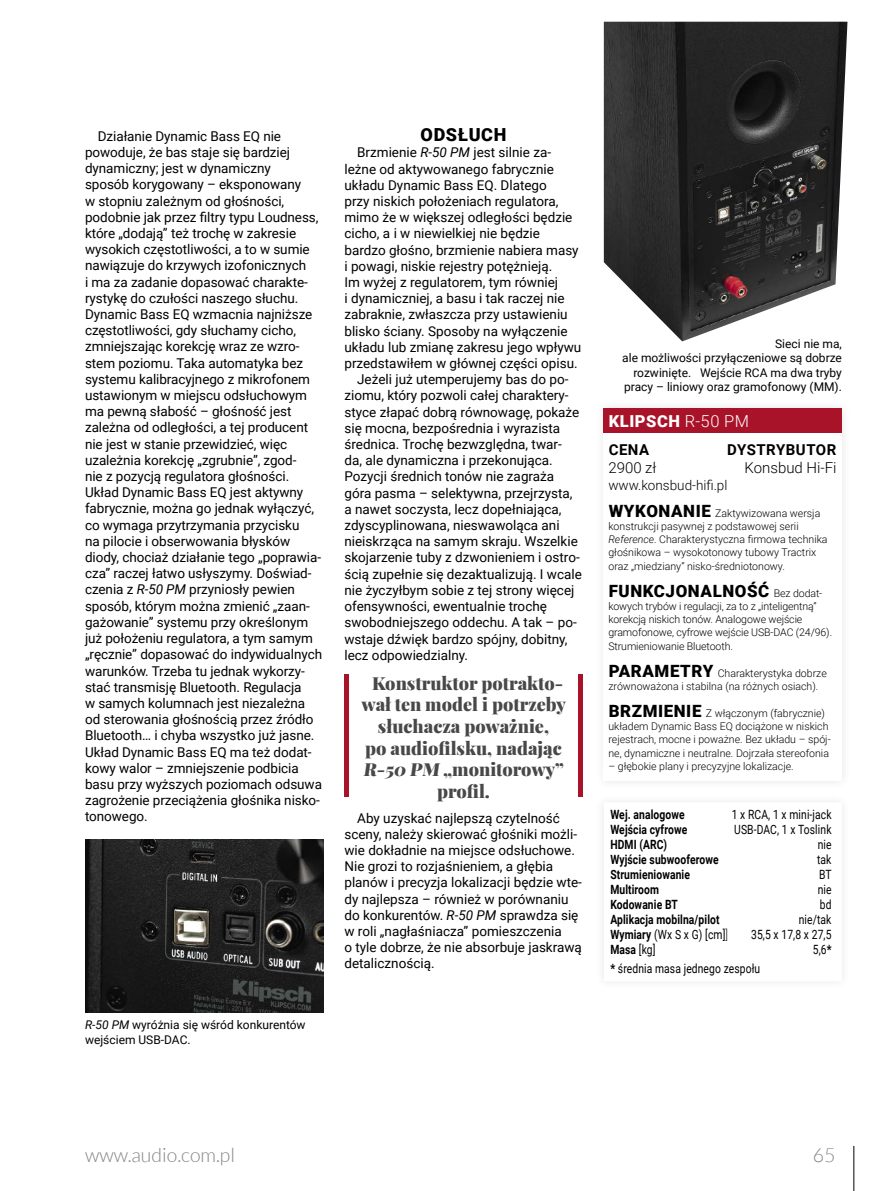
<style>
.page{position:relative;width:893px;height:1191px;background:#fff}
.page>*{position:absolute;margin:0;border:0;box-sizing:border-box;transform-origin:0 0}
.t1{font:300 19.5px "Lato";color:#858585}
.t2{font:900 18px/21.6px "Playfair Display";color:#484848;text-align:center}
.t3{font:900 18px "Roboto";letter-spacing:.035em;color:#000}
.t4{font:900 16.95px "Roboto";letter-spacing:.035em;color:#000}
.t5{font:900 16.5px "Roboto";letter-spacing:.035em;color:#fff}
.t6{font:300 15px "Roboto";color:#000}
.t7{font:700 15px "Roboto";letter-spacing:.035em;color:#000}
.t8{font:13.5px/16.2px "Roboto";letter-spacing:-.005em;color:#000}
.t9{font:300 13.5px "Roboto";color:#000}
.t10{font:700 12.75px "Roboto";letter-spacing:.01em;color:#000;scale:.81 1}
.t11{font:12.75px "Roboto";letter-spacing:.01em;color:#000;scale:.81 1}
.t12{font:12px/14.4px "Roboto";color:#000;text-align:right}
.t13{font:300 10.65px/13.2px "Roboto";color:#000}
.s1{font-style:italic}
.s2{font-weight:300}
.s3{font-weight:900;font-size:16.95px}
.s4{font-weight:300;font-size:10.65px}
.s5{font-weight:700}
.s6{font-weight:400}
.s7{font-weight:900}
</style>
<div class="page">
<hr style="left:854px;top:1145px;width:1px;height:46px;background:#000">
<div style="left:344px;top:674px;width:5px;height:122px;background:#a9132a"></div>
<div style="left:578px;top:674px;width:5px;height:122px;background:#a9132a"></div>
<div style="left:604px;top:408px;width:238px;height:25px;background:#a9132a"></div>
<div style="left:595px;top:793px;width:256px;height:197px;background:#fbfbfb"></div>
<div style="left:605px;top:803px;width:236px;height:177px;background:#fff"></div>
<img style="left:604px;top:22px;width:243px;height:319px">
<img style="left:85px;top:839px;width:238px;height:173px">
<p class="t8" style="left:85px;top:127px;width:239px;text-indent:13px">Działanie Dynamic Bass EQ nie powoduje, że bas staje się bardziej dynamiczny; jest w dynamiczny<br>sposób korygowany – eksponowany<br>w stopniu zależnym od głośności, podobnie jak przez filtry typu Loudness, które „dodają” też trochę w zakresie wysokich częstotliwości, a to w sumie nawiązuje do krzywych izofonicznych<br>i ma za zadanie dopasować charakte&shy;rystykę do czułości naszego słuchu.<br>Dynamic Bass EQ wzmacnia najniższe częstotliwości, gdy słuchamy cicho, zmniejszając korekcję wraz ze wzro&shy;stem poziomu. Taka automatyka bez systemu kalibracyjnego z mikrofonem ustawionym w miejscu odsłuchowym ma pewną słabość – głośność jest zależna od odległości, a tej producent nie jest w stanie przewidzieć, więc uzależnia korekcję „zgrubnie”, zgod-<br>nie z pozycją regulatora głośności.<br>Układ Dynamic Bass EQ jest aktywny fabrycznie, można go jednak wyłączyć, co wymaga przytrzymania przycisku<br>na pilocie i obserwowania błysków diody, chociaż działanie tego „poprawia&shy;cza” raczej łatwo usłyszymy. Doświad&shy;czenia z <span class="s1">R-50 PM</span> przyniosły pewien sposób, którym można zmienić „zaan&shy;gażowanie” systemu przy określonym już położeniu regulatora, a tym samym „ręcznie” dopasować do indywidualnych warunków. Trzeba tu jednak wykorzy&shy;stać transmisję Bluetooth. Regulacja<br>w samych kolumnach jest niezależna od sterowania głośnością przez źródło Bluetooth… i chyba wszystko już jasne.<br>Układ Dynamic Bass EQ ma też dodat&shy;kowy walor – zmniejszenie podbicia basu przy wyższych poziomach odsuwa zagrożenie przeciążenia głośnika nisko&shy;tonowego.</p>
<p class="t12" style="left:85px;top:1017px;width:222px;text-align:left"><span class="s1">R-50 PM</span> wyróżnia się wśród konkurentów wejściem USB-DAC.</p>
<h2 class="t3" style="left:421px;top:122px;width:87px">ODSŁUCH</h2>
<p class="t8" style="left:357px;top:144px;width:195px">Brzmienie <span class="s1">R-50 PM</span> jest silnie za-</p>
<p class="t8" style="left:344px;top:160px;width:211px">leżne od aktywowanego fabrycznie</p>
<p class="t8" style="left:344px;top:176px;width:204px">układu Dynamic Bass EQ. Dlatego</p>
<p class="t8" style="left:344px;top:192px;width:215px">przy niskich położeniach regulatora,</p>
<p class="t8" style="left:344px;top:209px;width:230px">mimo że w większej odległości będzie</p>
<p class="t8" style="left:344px;top:225px;width:197px">cicho, a i w niewielkiej nie będzie</p>
<p class="t8" style="left:344px;top:241px;width:236px">bardzo głośno, brzmienie nabiera masy</p>
<p class="t8" style="left:344px;top:257px;width:209px">i powagi, niskie rejestry potężnieją.</p>
<p class="t8" style="left:344px;top:273px;width:215px">Im wyżej z regulatorem, tym równiej</p>
<p class="t8" style="left:344px;top:290px;width:222px">i dynamiczniej, a basu i tak raczej nie</p>
<p class="t8" style="left:344px;top:306px;width:225px">zabraknie, zwłaszcza przy ustawieniu</p>
<p class="t8" style="left:344px;top:322px;width:225px">blisko ściany. Sposoby na wyłączenie</p>
<p class="t8" style="left:344px;top:338px;width:238px">układu lub zmianę zakresu jego wpływu</p>
<p class="t8" style="left:344px;top:354px;width:235px">przedstawiłem w głównej części opisu.</p>
<p class="t8" style="left:357px;top:371px;width:213px">Jeżeli już utemperujemy bas do po-</p>
<p class="t8" style="left:344px;top:387px;width:226px">ziomu, który pozwoli całej charaktery-</p>
<p class="t8" style="left:344px;top:403px;width:236px">styce złapać dobrą równowagę, pokaże</p>
<p class="t8" style="left:344px;top:419px;width:217px">się mocna, bezpośrednia i wyrazista</p>
<p class="t8" style="left:344px;top:435px;width:219px">średnica. Trochę bezwzględna, twar-</p>
<p class="t8" style="left:344px;top:452px;width:210px">da, ale dynamiczna i przekonująca.</p>
<p class="t8" style="left:344px;top:468px;width:211px">Pozycji średnich tonów nie zagraża</p>
<p class="t8" style="left:344px;top:484px;width:230px">góra pasma – selektywna, przejrzysta,</p>
<p class="t8" style="left:344px;top:500px;width:218px">a nawet soczysta, lecz dopełniająca,</p>
<p class="t8" style="left:344px;top:516px;width:217px">zdyscyplinowana, nieswawoląca ani</p>
<p class="t8" style="left:344px;top:533px;width:235px">nieiskrząca na samym skraju. Wszelkie</p>
<p class="t8" style="left:344px;top:549px;width:237px">skojarzenie tuby z dzwonieniem i ostro-</p>
<p class="t8" style="left:344px;top:565px;width:239px">ścią zupełnie się dezaktualizują. I wcale</p>
<p class="t8" style="left:344px;top:581px;width:231px">nie życzyłbym sobie z tej strony więcej</p>
<p class="t8" style="left:344px;top:597px;width:204px">ofensywności, ewentualnie trochę</p>
<p class="t8" style="left:344px;top:614px;width:234px">swobodniejszego oddechu. A tak – po-</p>
<p class="t8" style="left:344px;top:630px;width:225px">wstaje dźwięk bardzo spójny, dobitny,</p>
<p class="t8" style="left:344px;top:646px;width:125px">lecz odpowiedzialny.</p>
<h2 class="t2" style="left:362px;top:670px;width:206px">Konstruktor potrakto&shy;wał ten model i potrzeby słuchacza poważnie,<br>po audiofilsku, nadając<br>R-50 PM „monitorowy” profil.</h2>
<p class="t8" style="left:344px;top:809px;width:239px;text-indent:13px">Aby uzyskać najlepszą czytelność sceny, należy skierować głośniki możli&shy;wie dokładnie na miejsce odsłuchowe.<br>Nie grozi to rozjaśnieniem, a głębia planów i precyzja lokalizacji będzie wte&shy;dy najlepsza – również w porównaniu do konkurentów. <span class="s1">R-50 PM</span> sprawdza się w roli „nagłaśniacza” pomieszczenia<br>o tyle dobrze, że nie absorbuje jaskrawą detalicznością.</p>
<p class="t12" style="left:622px;top:336px;width:221px">Sieci nie ma,<br>ale możliwości przyłączeniowe są dobrze rozwinięte. Wejście RCA ma dwa tryby pracy – liniowy oraz gramofonowy (MM).</p>
<p class="t5" style="left:609px;top:409px;width:142px">KLIPSCH <span class="s2">R-50 PM</span></p>
<p class="t7" style="left:609px;top:439px;width:42px">CENA</p>
<p class="t7" style="left:727px;top:439px;width:111px">DYSTRYBUTOR</p>
<p class="t6" style="left:608px;top:457px;width:50px">2900 zł</p>
<p class="t6" style="left:744px;top:457px;width:94px">Konsbud Hi-Fi</p>
<p class="t9" style="left:608px;top:475px;width:121px">www.konsbud-hifi.pl</p>
<p class="t13" style="left:608px;top:506px;width:221px"><span class="s3">WYKONANIE</span> Zaktywizowana wersja konstrukcji pasywnej z podstawowej serii <span class="s1">Reference</span>. Charakterystyczna firmowa technika głośnikowa – wysokotonowy tubowy Tractrix oraz „miedziany” nisko-średniotonowy.</p>
<p class="t4" style="left:609px;top:579px;width:215px">FUNKCJONALNOŚĆ <span class="s4">Bez dodat-</span></p>
<p class="t13" style="left:608px;top:599px;width:225px">kowych trybów i regulacji, za to z „inteligentną” korekcją niskich tonów. Analogowe wejście gramofonowe, cyfrowe wejście USB-DAC (24/96).<br>Strumieniowanie Bluetooth.</p>
<p class="t13" style="left:608px;top:666px;width:220px"><span class="s3">PARAMETRY</span> Charakterystyka dobrze zrównoważona i stabilna (na różnych osiach).</p>
<p class="t13" style="left:608px;top:706px;width:224px"><span class="s3">BRZMIENIE</span> Z włączonym (fabrycznie) układem Dynamic Bass EQ dociążone w niskich rejestrach, mocne i poważne. Bez układu – spój&shy;ne, dynamiczne i neutralne. Dojrzała stereofonia</p>
<p class="t13" style="left:608px;top:759px;width:187px">– głębokie plany i precyzyjne lokalizacje.</p>
<p class="t10" style="left:610px;top:805px;width:93px">Wej. analogowe</p>
<p class="t11" style="left:732px;top:805px;width:125px">1 x RCA, 1 x mini-jack</p>
<p class="t10" style="left:610px;top:820px;width:97px">Wejścia cyfrowe</p>
<p class="t11" style="left:734px;top:820px;width:122px">USB-DAC, 1 x Toslink</p>
<p class="t10" style="left:610px;top:835px;width:72px">HDMI (ARC)</p>
<p class="t11" style="left:818px;top:835px;width:19px">nie</p>
<p class="t10" style="left:610px;top:850px;width:135px">Wyjście subwooferowe</p>
<p class="t11" style="left:817px;top:850px;width:19px">tak</p>
<p class="t10" style="left:610px;top:865px;width:100px">Strumieniowanie</p>
<p class="t11" style="left:819px;top:865px;width:17px">BT</p>
<p class="t10" style="left:610px;top:880px;width:62px">Multiroom</p>
<p class="t11" style="left:818px;top:880px;width:19px">nie</p>
<p class="t10" style="left:610px;top:895px;width:85px">Kodowanie BT</p>
<p class="t11" style="left:820px;top:895px;width:16px">bd</p>
<p class="t10" style="left:610px;top:910px;width:136px">Aplikacja mobilna/pilot</p>
<p class="t11" style="left:799px;top:910px;width:42px">nie/tak</p>
<p class="t11" style="left:610px;top:925px;width:147px"><span class="s5">Wymiary</span> (Wx S x G) [cm]<span class="s2">]</span></p>
<p class="t11" style="left:751px;top:925px;width:101px">35,5 x 17,8 x 27,5</p>
<p class="t10" style="left:610px;top:940px;width:57px">Masa <span class="s6">[kg]</span></p>
<p class="t11" style="left:813px;top:940px;width:25px">5,6<span class="s7">*</span></p>
<p class="t11" style="left:610px;top:959px;width:187px"><span class="s7">*</span> średnia masa jednego zespołu</p>
<h1 class="t1" style="left:85px;top:1144px;width:151px">www.audio.com.pl</h1>
<h1 class="t1" style="left:813px;top:1144px;width:24px">65</h1>
</div>
